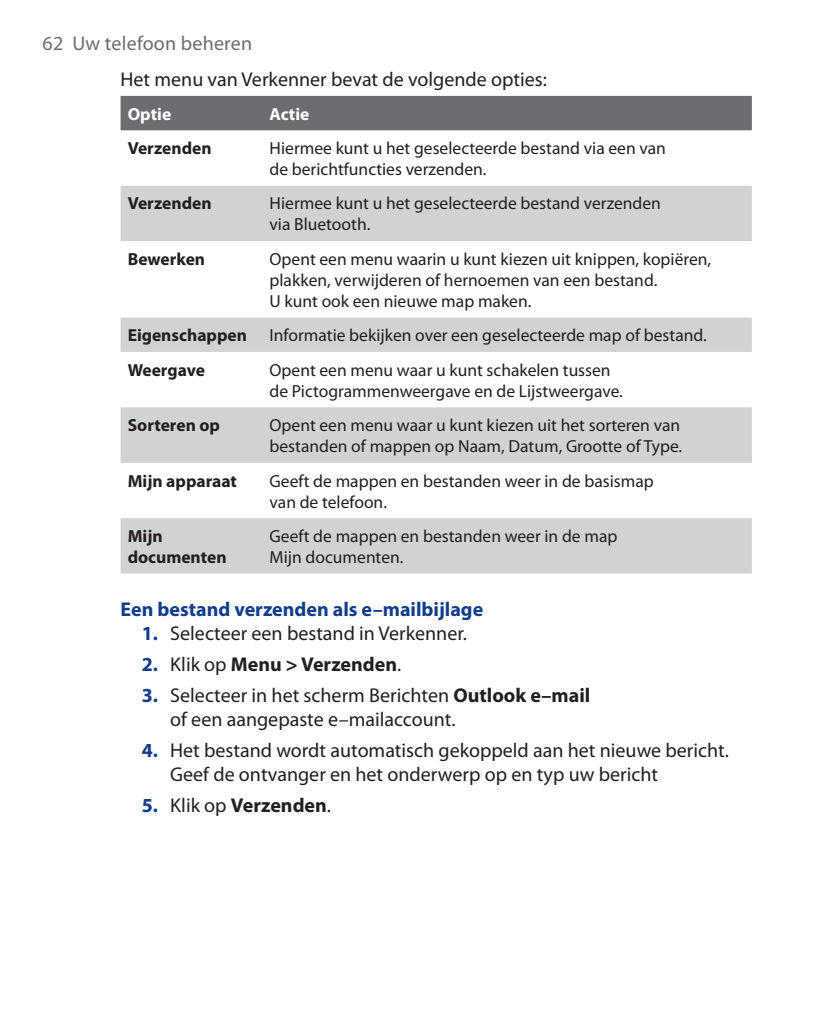
<style>
.page{position:relative;width:837px;height:1028px;background:#fff}
.page>*{position:absolute;margin:0;border:0;box-sizing:border-box;transform-origin:0 0}
.idSteps{font:20px/24px "Myriad Pro";color:#231f20}
.idFigure{font:20px "Myriad Pro";color:#231f20}
.idSteps-2{font:700 20px "Myriad Pro";color:#231f20}
.idHeading4{font:700 20px "Myriad Pro";color:#103d8c}
.t1{font:20px "Myriad Pro";letter-spacing:.01em;color:#6c6d70}
.idTableText{font:17.5px/21px "Myriad Pro";color:#231f20}
.idTableTextBold{font:700 17.5px/21px "Myriad Pro";color:#231f20}
.idTableTextHeader{font:700 17.5px "Myriad Pro";color:#fff}
.s1{font-weight:700;color:#103d8c}
.s2{color:#103d8c}
.s3{font-weight:400}
.s4{font-weight:700}
</style>
<div class="page">
<div style="left:120px;top:96px;width:631px;height:34px;background:#6c6d70"></div>
<svg style="left:120px;top:186px;width:631px;height:387px;fill:#d1d2d4"></svg>
<p class="t1" style="left:43px;top:33px;width:211px">62 Uw telefoon beheren</p>
<p class="idFigure" style="left:120px;top:68px;width:427px">Het menu van Verkenner bevat de volgende opties:</p>
<p class="idTableTextHeader" style="left:128px;top:104px;width:45px">Optie</p>
<p class="idTableTextHeader" style="left:269px;top:104px;width:41px">Actie</p>
<p class="idTableTextBold" style="left:128px;top:138px;width:85px">Verzenden</p>
<p class="idTableText" style="left:269px;top:138px;width:398px">Hiermee kunt u het geselecteerde bestand via een van de berichtfuncties verzenden.</p>
<p class="idTableTextBold" style="left:128px;top:193px;width:85px">Verzenden</p>
<p class="idTableText" style="left:269px;top:193px;width:393px">Hiermee kunt u het geselecteerde bestand verzenden via Bluetooth.</p>
<p class="idTableTextBold" style="left:128px;top:249px;width:79px">Bewerken</p>
<p class="idTableText" style="left:269px;top:249px;width:443px">Opent een menu waarin u kunt kiezen uit knippen, kopiëren, plakken, verwijderen of hernoemen van een bestand.<br>U kunt ook een nieuwe map maken.</p>
<p class="idTableTextBold" style="left:128px;top:325px;width:121px">Eigenschappen</p>
<p class="idTableText" style="left:269px;top:325px;width:438px">Informatie bekijken over een geselecteerde map of bestand.</p>
<p class="idTableTextBold" style="left:128px;top:359px;width:79px">Weergave</p>
<p class="idTableText" style="left:269px;top:360px;width:354px">Opent een menu waar u kunt schakelen tussen de Pictogrammenweergave en de Lijstweergave.</p>
<p class="idTableTextBold" style="left:128px;top:415px;width:94px">Sorteren op</p>
<p class="idTableText" style="left:269px;top:415px;width:414px">Opent een menu waar u kunt kiezen uit het sorteren van bestanden of mappen op Naam, Datum, Grootte of Type.</p>
<p class="idTableTextBold" style="left:128px;top:470px;width:111px">Mijn apparaat</p>
<p class="idTableText" style="left:269px;top:470px;width:385px">Geeft de mappen en bestanden weer in de basismap van de telefoon.</p>
<p class="idTableTextBold" style="left:128px;top:526px;width:100px">Mijn documenten</p>
<p class="idTableText" style="left:269px;top:526px;width:349px">Geeft de mappen en bestanden weer in de map<br>Mijn documenten.</p>
<p class="idHeading4" style="left:120px;top:597px;width:364px">Een bestand verzenden als e–mailbijlage</p>
<p class="idSteps" style="left:142px;top:621px;width:326px"><span class="s1">1.</span> Selecteer een bestand in Verkenner.</p>
<p class="idSteps-2" style="left:142px;top:653px;width:261px"><span class="s2">2.</span> <span class="s3">Klik op</span> Menu &gt; Verzenden<span class="s3">.</span></p>
<p class="idSteps" style="left:170px;top:683px;width:421px;text-indent:-28px"><span class="s1">3.</span> Selecteer in het scherm Berichten <span class="s4">Outlook e–mail </span>of een aangepaste e–mailaccount.</p>
<p class="idSteps" style="left:170px;top:738px;width:560px;text-indent:-28px"><span class="s1">4.</span> Het bestand wordt automatisch gekoppeld aan het nieuwe bericht.<br>Geef de ontvanger en het onderwerp op en typ uw bericht</p>
<p class="idSteps-2" style="left:142px;top:794px;width:191px"><span class="s2">5.</span> <span class="s3">Klik op</span> Verzenden<span class="s3">.</span></p>
</div>
